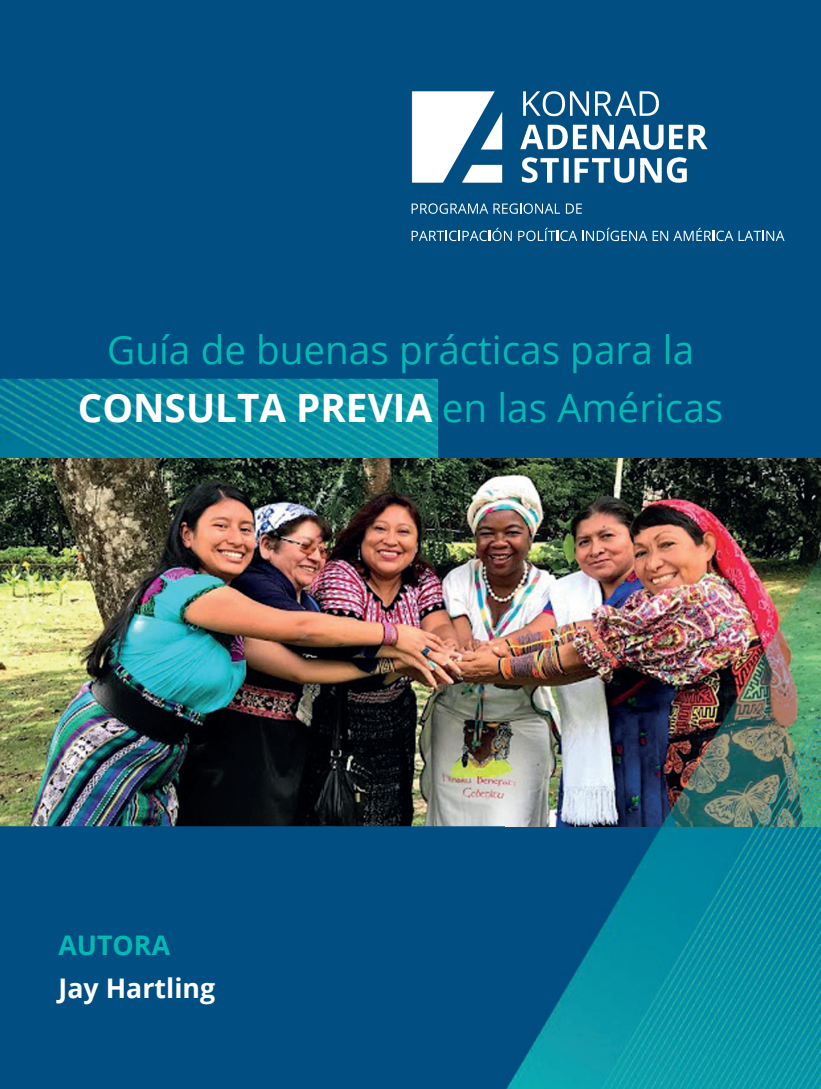
<style>
.page{position:relative;width:821px;height:1089px;background:#004e82}
.page>*{position:absolute;margin:0;border:0;box-sizing:border-box;transform-origin:0 0}
.t1{font:39px/58.7px "Open Sans";color:#03b9b4;text-align:center}
.t2{font:700 27px "Open Sans";color:#fff}
.t3{font:700 27px "Open Sans";color:#03b9b4}
.s1{font-weight:700;color:#fff}
</style>
<div class="page">
<img style="left:0;top:379px;width:438px;height:79px">
<img style="left:0;top:458px;width:821px;height:368px">
<img style="left:506px;top:555px;width:314px;height:533px">
<img style="left:411px;top:91px;width:374px;height:151px">
<svg style="left:411px;top:203px;width:16px;height:11px"></svg>
<img style="left:428px;top:203px;width:20px;height:11px">
<svg style="left:450px;top:203px;width:7px;height:11px"></svg>
<img style="left:458px;top:203px;width:20px;height:11px">
<svg style="left:479px;top:203px;width:42px;height:11px"></svg>
<img style="left:523px;top:203px;width:21px;height:11px">
<img style="left:544px;top:203px;width:16px;height:11px">
<svg style="left:561px;top:203px;width:21px;height:11px"></svg>
<svg style="left:411px;top:228px;width:101px;height:13px"></svg>
<svg style="left:518px;top:228px;width:150px;height:13px"></svg>
<img style="left:673px;top:228px;width:29px;height:13px">
<svg style="left:704px;top:231px;width:29px;height:10px"></svg>
<img style="left:738px;top:231px;width:15px;height:10px">
<svg style="left:753px;top:231px;width:31px;height:10px"></svg>
<p class="t1" style="left:78px;top:319px;width:647px">Guía de buenas prácticas para la<br><span class="s1">CONSULTA PREVIA</span> en las Américas</p>
<p class="t3" style="left:58px;top:925px;width:113px">AUTORA</p>
<p class="t2" style="left:58px;top:969px;width:158px">Jay Hartling</p>
</div>
